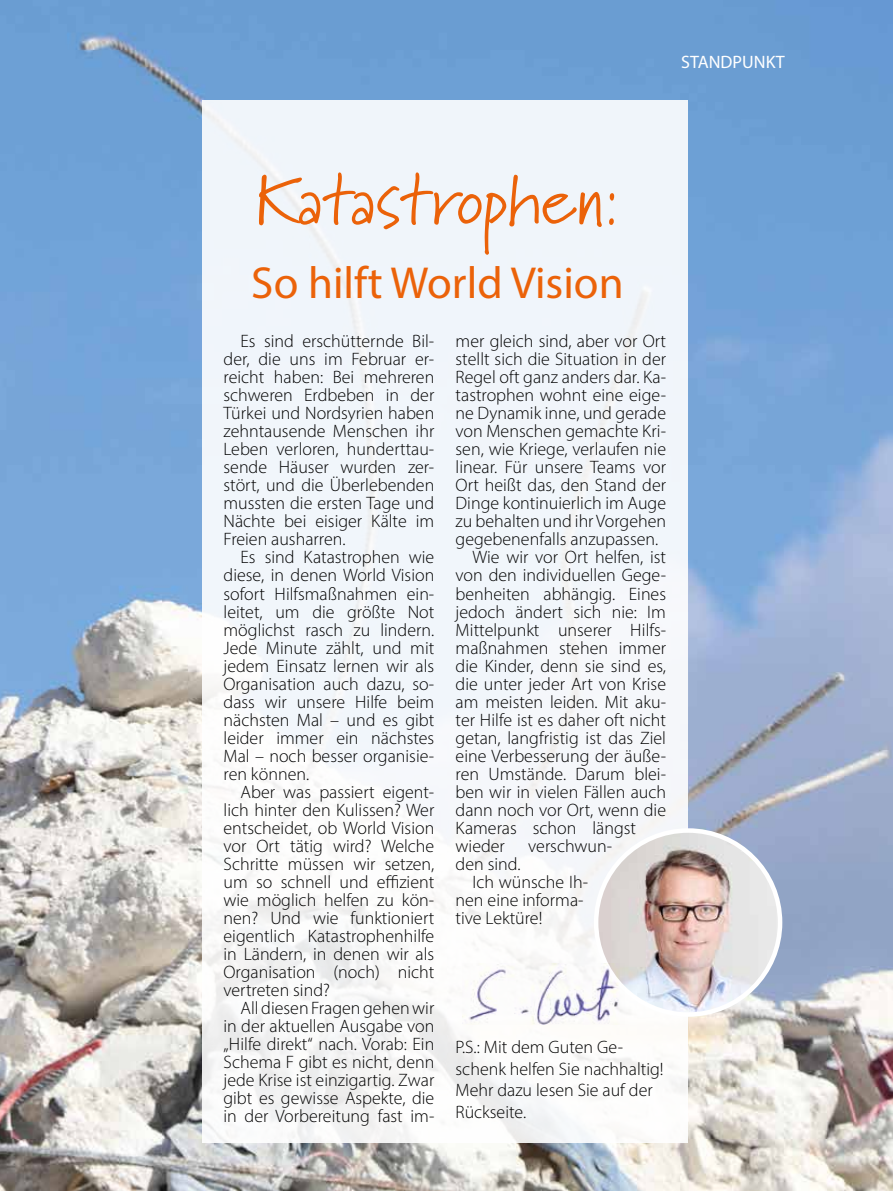
<style>
.page{position:relative;width:893px;height:1191px;background:#fff}
.page>*{position:absolute;margin:0;border:0;box-sizing:border-box;transform-origin:0 0}
.t1{font:72px "Marydale";color:#eb6209}
.t2{font:45px "Myriad Pro";color:#eb6209}
.t3{font:300 18px/18px "Myriad Pro";color:#000;text-align:justify}
.t4{font:18px "Myriad Pro";color:#fff}
</style>
<div class="page">
<img style="left:0;top:0;width:893px;height:1191px">
<div style="left:202px;top:100px;width:486px;height:1042px;background:linear-gradient(to right,#f4f7f9,#f4f7fa)"></div>
<img style="left:596px;top:830px;width:184px;height:184px;border-radius:92px">
<div style="left:594px;top:828px;width:188px;height:188px;border:4px solid #fff;border-radius:50%"></div>
<img style="left:462px;top:963px;width:162px;height:61px">
<p class="t4" style="left:681px;top:50px;width:105px">STANDPUNKT</p>
<h1 class="t1" style="left:254px;top:156px;width:368px">Katastrophen:</h1>
<h2 class="t2" style="left:251px;top:255px;width:374px">So hilft World Vision</h2>
<p class="t3" style="left:224px;top:332px;width:212px;text-indent:17px">Es sind erschütternde Bil&shy;der, die uns im Februar er&shy;reicht haben: Bei mehreren schweren Erdbeben in der Türkei und Nordsyrien haben zehntausende Menschen ihr Leben verloren, hunderttau&shy;sende Häuser wurden zer&shy;stört, und die Überlebenden mussten die ersten Tage und Nächte bei eisiger Kälte im Freien ausharren.</p>
<p class="t3" style="left:224px;top:548px;width:212px;text-indent:17px">Es sind Katastrophen wie diese, in denen World Vision sofort Hilfsmaßnahmen ein&shy;leitet, um die größte Not möglichst rasch zu lindern.<br>Jede Minute zählt, und mit jedem Einsatz lernen wir als Organisation auch dazu, so&shy;dass wir unsere Hilfe beim nächsten Mal – und es gibt leider immer ein nächstes Mal – noch besser organisie&shy;ren können.</p>
<p class="t3" style="left:224px;top:782px;width:212px;text-indent:17px">Aber was passiert eigent&shy;lich hinter den Kulissen? Wer entscheidet, ob World Vision vor Ort tätig wird? Welche Schritte müssen wir setzen, um so schnell und effizient wie möglich helfen zu kön&shy;nen? Und wie funktioniert eigentlich Katastrophenhilfe in Ländern, in denen wir als Organisation (noch) nicht vertreten sind?</p>
<p class="t3" style="left:224px;top:998px;width:212px;text-indent:17px">All diesen Fragen gehen wir in der aktuellen Ausgabe von „Hilfe direkt“ nach. Vorab: Ein Schema F gibt es nicht, denn jede Krise ist einzigartig. Zwar gibt es gewisse Aspekte, die in der Vorbereitung fast im-</p>
<p class="t3" style="left:456px;top:332px;width:212px">mer gleich sind, aber vor Ort</p>
<p class="t3" style="left:456px;top:350px;width:212px">stellt sich die Situation in der</p>
<p class="t3" style="left:456px;top:368px;width:212px">Regel oft ganz anders dar. Ka-</p>
<p class="t3" style="left:456px;top:386px;width:212px">tastrophen wohnt eine eige-</p>
<p class="t3" style="left:456px;top:404px;width:212px">ne Dynamik inne, und gerade</p>
<p class="t3" style="left:456px;top:422px;width:212px">von Menschen gemachte Kri-</p>
<p class="t3" style="left:456px;top:440px;width:212px">sen, wie Kriege, verlaufen nie</p>
<p class="t3" style="left:456px;top:458px;width:212px">linear. Für unsere Teams vor</p>
<p class="t3" style="left:456px;top:476px;width:212px">Ort heißt das, den Stand der</p>
<p class="t3" style="left:456px;top:494px;width:212px">Dinge kontinuierlich im Auge</p>
<p class="t3" style="left:456px;top:512px;width:212px">zu behalten und ihr Vorgehen</p>
<p class="t3" style="left:456px;top:530px;width:204px">gegebenenfalls anzupassen.</p>
<p class="t3" style="left:473px;top:548px;width:195px">Wie wir vor Ort helfen, ist</p>
<p class="t3" style="left:456px;top:566px;width:212px">von den individuellen Gege-</p>
<p class="t3" style="left:456px;top:584px;width:212px">benheiten abhängig. Eines</p>
<p class="t3" style="left:456px;top:602px;width:212px">jedoch ändert sich nie: Im</p>
<p class="t3" style="left:456px;top:620px;width:212px">Mittelpunkt unserer Hilfs-</p>
<p class="t3" style="left:456px;top:638px;width:212px">maßnahmen stehen immer</p>
<p class="t3" style="left:456px;top:656px;width:212px">die Kinder, denn sie sind es,</p>
<p class="t3" style="left:456px;top:674px;width:212px">die unter jeder Art von Krise</p>
<p class="t3" style="left:456px;top:692px;width:212px">am meisten leiden. Mit aku-</p>
<p class="t3" style="left:456px;top:710px;width:212px">ter Hilfe ist es daher oft nicht</p>
<p class="t3" style="left:456px;top:728px;width:212px">getan, langfristig ist das Ziel</p>
<p class="t3" style="left:456px;top:746px;width:212px">eine Verbesserung der äuße-</p>
<p class="t3" style="left:456px;top:764px;width:212px">ren Umstände. Darum blei-</p>
<p class="t3" style="left:456px;top:782px;width:212px">ben wir in vielen Fällen auch</p>
<p class="t3" style="left:456px;top:800px;width:212px">dann noch vor Ort, wenn die</p>
<p class="t3" style="left:456px;top:818px;width:182px">Kameras schon längst</p>
<p class="t3" style="left:456px;top:836px;width:51px">wieder</p>
<p class="t3" style="left:528px;top:836px;width:85px">verschwun-</p>
<p class="t3" style="left:456px;top:854px;width:66px">den sind.</p>
<p class="t3" style="left:473px;top:872px;width:117px">Ich wünsche Ih-</p>
<p class="t3" style="left:456px;top:890px;width:129px">nen eine informa-</p>
<p class="t3" style="left:456px;top:908px;width:88px">tive Lektüre!</p>
<p class="t3" style="left:456px;top:1036px;width:210px;line-height:21.6px;text-align:left">P.S.: Mit dem Guten Ge&shy;schenk helfen Sie nachhaltig!<br>Mehr dazu lesen Sie auf der<br>Rückseite.</p>
</div>
